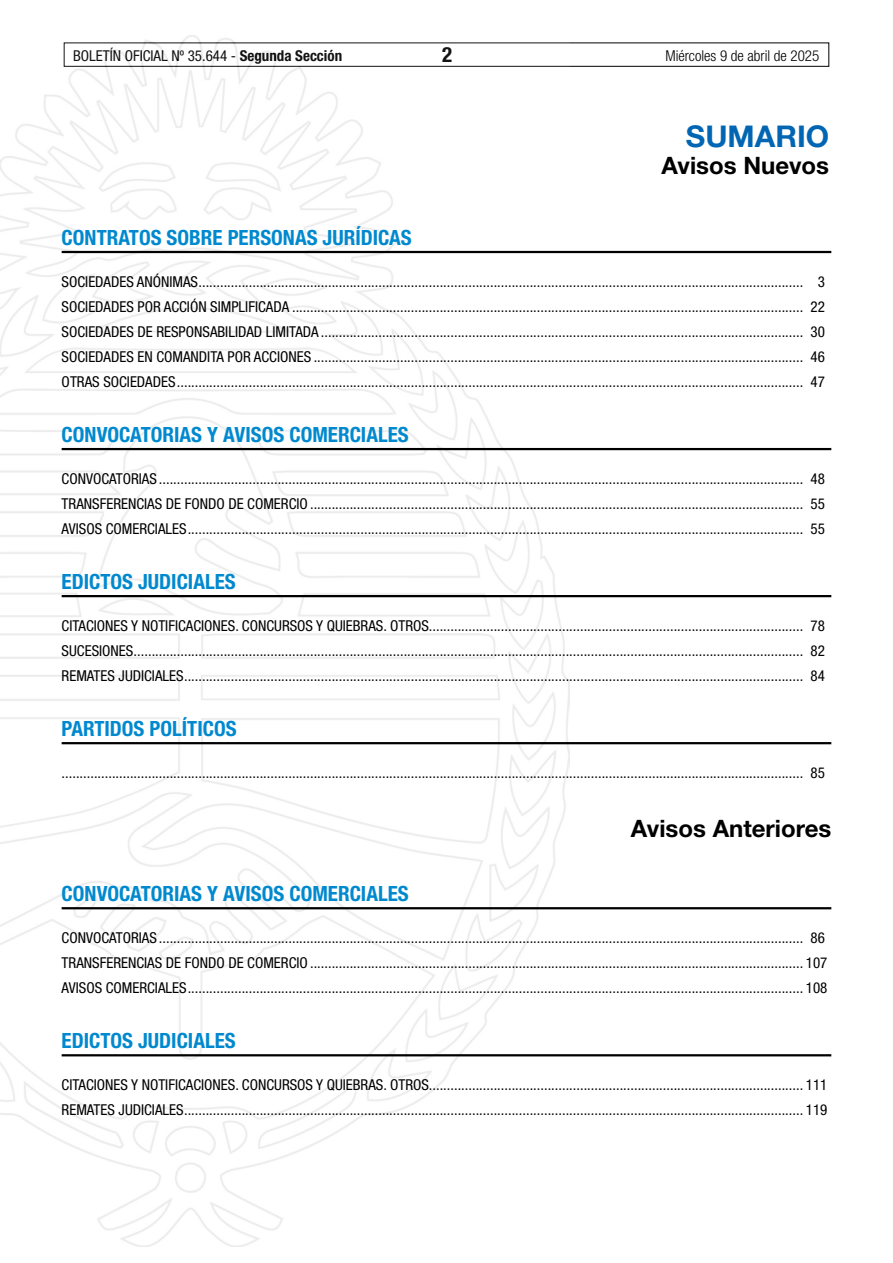
<style>
.page{position:relative;width:893px;height:1263px;background:#fff}
.page>*{position:absolute;margin:0;border:0;box-sizing:border-box;transform-origin:0 0}
.t1{font:700 30px "Helvetica Neue LT Std";color:#0066b3}
.t2{font:700 24px "Helvetica Neue LT Std";color:#000}
.t3{font:700 condensed 21px "Helvetica Neue LT Std";color:#0089cf}
.t4{font:700 condensed 21px "Helvetica Neue LT Std";color:#000}
.t5{font:condensed 15px/25px "Helvetica Neue LT Std";color:#000;text-align:justify}
.t6{font:300 condensed 15px "Helvetica Neue LT Std";color:#000}
.s1{font-weight:700}
</style>
<div class="page">
<div style="left:64px;top:43px;width:765px;height:24px;border:1px solid #000"></div>
<img style="left:0;top:35px;width:569px;height:1211px">
<hr style="left:62px;top:251px;width:769px;height:2px;background:#000">
<hr style="left:62px;top:448px;width:769px;height:2px;background:#000">
<hr style="left:62px;top:595px;width:769px;height:2px;background:#000">
<hr style="left:62px;top:742px;width:769px;height:2px;background:#000">
<hr style="left:62px;top:907px;width:769px;height:2px;background:#000">
<hr style="left:62px;top:1054px;width:769px;height:2px;background:#000">
<p class="t5" style="left:73px;top:43px;width:271px">BOLETÍN OFICIAL Nº 35.644 - <span class="s1">Segunda Sección</span></p>
<h3 class="t4" style="left:442px;top:42px;width:12px">2</h3>
<p class="t6" style="left:665px;top:47px;width:155px">Miércoles 9 de abril de 2025</p>
<h1 class="t1" style="left:686px;top:118px;width:145px">SUMARIO</h1>
<h2 class="t2" style="left:662px;top:151px;width:169px">Avisos Nuevos</h2>
<h3 class="t3" style="left:62px;top:224px;width:352px">CONTRATOS SOBRE PERSONAS JURÍDICAS</h3>
<p class="t5" style="left:62px;top:269px;width:765px">SOCIEDADES ANÓNIMAS........................................................................................................................................................................ 3<br>SOCIEDADES POR ACCIÓN SIMPLIFICADA .............................................................................................................................................. 22<br>SOCIEDADES DE RESPONSABILIDAD LIMITADA ...................................................................................................................................... 30<br>SOCIEDADES EN COMANDITA POR ACCIONES ........................................................................................................................................ 46<br>OTRAS SOCIEDADES.............................................................................................................................................................................. 47</p>
<h3 class="t3" style="left:62px;top:421px;width:349px">CONVOCATORIAS Y AVISOS COMERCIALES</h3>
<p class="t5" style="left:62px;top:466px;width:765px">CONVOCATORIAS ................................................................................................................................................................................... 48<br>TRANSFERENCIAS DE FONDO DE COMERCIO ......................................................................................................................................... 55<br>AVISOS COMERCIALES........................................................................................................................................................................... 55</p>
<h3 class="t3" style="left:62px;top:568px;width:176px">EDICTOS JUDICIALES</h3>
<p class="t5" style="left:62px;top:613px;width:765px">CITACIONES Y NOTIFICACIONES. CONCURSOS Y QUIEBRAS. OTROS........................................................................................................ 78<br>SUCESIONES.......................................................................................................................................................................................... 82<br>REMATES JUDICIALES............................................................................................................................................................................ 84</p>
<h3 class="t3" style="left:62px;top:716px;width:176px">PARTIDOS POLÍTICOS</h3>
<p class="t5" style="left:62px;top:760px;width:765px">.............................................................................................................................................................................................................. 85</p>
<h2 class="t2" style="left:631px;top:814px;width:202px">Avisos Anteriores</h2>
<h3 class="t3" style="left:62px;top:881px;width:349px">CONVOCATORIAS Y AVISOS COMERCIALES</h3>
<p class="t5" style="left:62px;top:925px;width:767px;text-align:left">CONVOCATORIAS ................................................................................................................................................................................... 86<br>TRANSFERENCIAS DE FONDO DE COMERCIO ......................................................................................................................................... 107<br>AVISOS COMERCIALES........................................................................................................................................................................... 108</p>
<h3 class="t3" style="left:62px;top:1028px;width:176px">EDICTOS JUDICIALES</h3>
<p class="t5" style="left:62px;top:1072px;width:767px">CITACIONES Y NOTIFICACIONES. CONCURSOS Y QUIEBRAS. OTROS........................................................................................................ 111<br>REMATES JUDICIALES............................................................................................................................................................................ 119</p>
</div>
